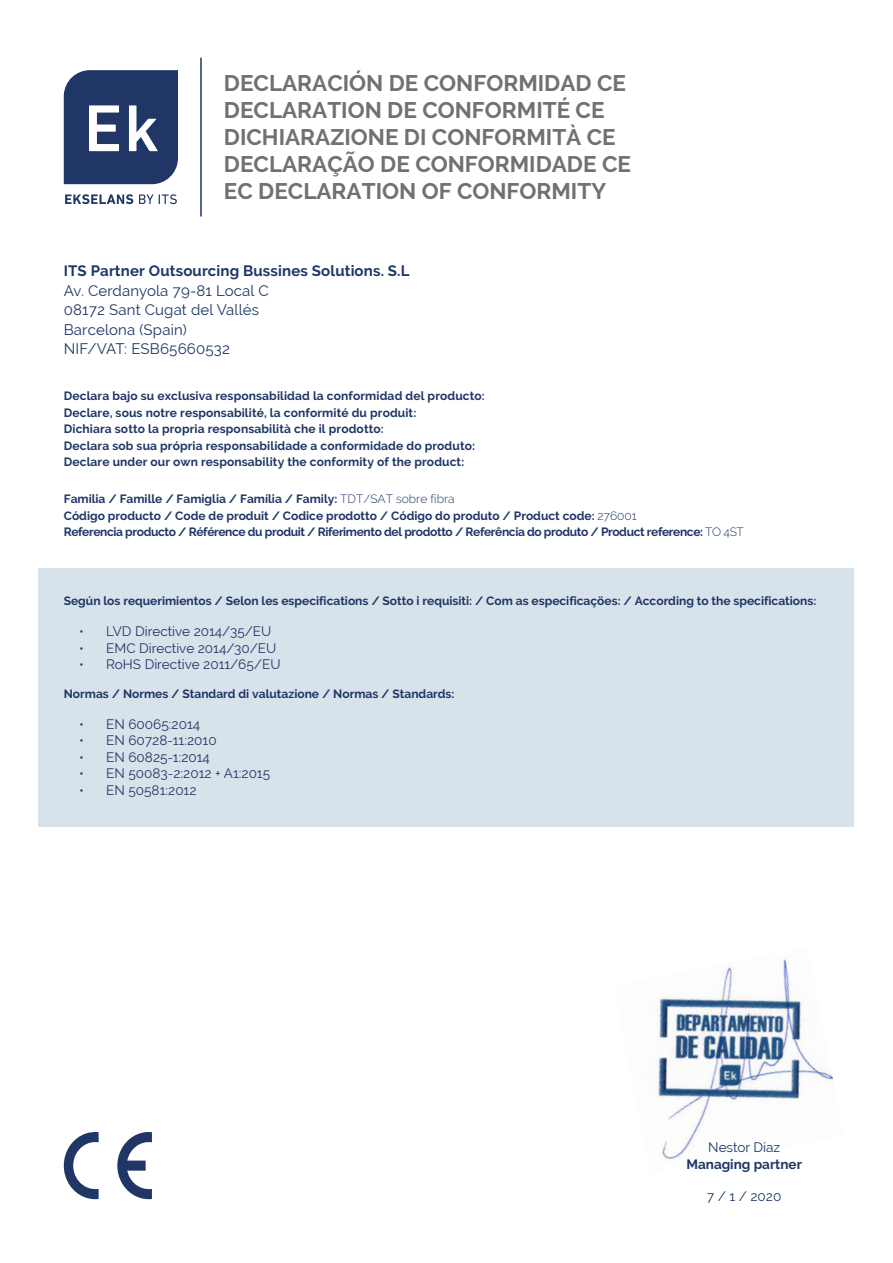
<style>
.page{position:relative;width:893px;height:1263px;background:#fff}
.page>*{position:absolute;margin:0;border:0;box-sizing:border-box;transform-origin:0 0}
.t1{font:700 22.5px/27px "Raleway";color:#707172}
.t2{font:15px/19.5px "Raleway";letter-spacing:.01em;color:#1f3666}
.t3{font:700 15px "Raleway";letter-spacing:.01em;color:#1f3666}
.t4{font:13.5px "Raleway";color:#1f3666}
.t5{font:700 13.5px "Raleway";color:#1f3666}
.t6{font:700 12px/16.5px "Raleway";color:#1f3666}
.s1{font-weight:300}
</style>
<div class="page">
<hr style="left:200px;top:58px;width:2px;height:158px;background:#1f3666">
<svg style="left:64px;top:70px;width:114px;height:114px;background:#3c507a"></svg>
<svg style="left:65px;top:194px;width:68px;height:10px"></svg>
<svg style="left:139px;top:194px;width:14px;height:10px"></svg>
<svg style="left:159px;top:194px;width:18px;height:10px"></svg>
<img style="left:656px;top:958px;width:177px;height:204px">
<div style="left:39px;top:568px;width:815px;height:258px;background:#d8e2eb"></div>
<svg style="left:117px;top:1132px;width:35px;height:68px"></svg>
<svg style="left:63px;top:1132px;width:36px;height:68px"></svg>
<h1 class="t1" style="left:224px;top:70px;width:408px">DECLARACIÓN DE CONFORMIDAD CE<br>DECLARATION DE CONFORMITÉ CE<br>DICHIARAZIONE DI CONFORMITÀ CE<br>DECLARAÇÃO DE CONFORMIDADE CE<br>EC DECLARATION OF CONFORMITY</h1>
<p class="t3" style="left:64px;top:262px;width:347px">ITS Partner Outsourcing Bussines Solutions. S.L</p>
<p class="t2" style="left:64px;top:281px;width:206px">Av. Cerdanyola 79-81 Local C<br>08172 Sant Cugat del Vallés<br>Barcelona (Spain)<br>NIF/VAT: ESB65660532</p>
<p class="t6" style="left:64px;top:388px;width:423px">Declara bajo su exclusiva responsabilidad la conformidad del producto:<br>Declare, sous notre responsabilité, la conformité du produit:<br>Dichiara sotto la propria responsabilità che il prodotto:<br>Declara sob sua própria responsabilidade a conformidade do produto:<br>Declare under our own responsability the conformity of the product:</p>
<p class="t6" style="left:64px;top:491px;width:682px">Familia / Famille / Famiglia / Família / Family: <span class="s1">TDT/SAT sobre fibra<br></span>Código producto / Code de produit / Codice prodotto / Código do produto / Product code: <span class="s1">276001<br></span>Referencia producto / Référence du produit / Riferimento del prodotto / Referência do produto / Product reference: <span class="s1">TO 4ST</span></p>
<p class="t6" style="left:64px;top:593px;width:754px">Según los requerimientos / Selon les especifications / Sotto i requisiti: / Com as especificaçöes: / According to the specifications:</p>
<p class="t4" style="left:79px;top:623px;width:194px">• LVD Directive 2014/35/EU</p>
<p class="t4" style="left:79px;top:640px;width:199px">• EMC Directive 2014/30/EU</p>
<p class="t4" style="left:79px;top:656px;width:203px">• RoHS Directive 2011/65/EU</p>
<p class="t6" style="left:64px;top:685px;width:392px">Normas / Normes / Standard di valutazione / Normas / Standards:</p>
<p class="t4" style="left:79px;top:716px;width:122px">• EN 60065:2014</p>
<p class="t4" style="left:79px;top:733px;width:139px">• EN 60728-11:2010</p>
<p class="t4" style="left:79px;top:749px;width:132px">• EN 60825-1:2014</p>
<p class="t4" style="left:79px;top:766px;width:192px">• EN 50083-2:2012 + A1:2015</p>
<p class="t4" style="left:79px;top:782px;width:119px">• EN 50581:2012</p>
<p class="t4" style="left:708px;top:1140px;width:73px">Nestor Díaz</p>
<p class="t5" style="left:686px;top:1156px;width:117px">Managing partner</p>
<p class="t4" style="left:707px;top:1188px;width:76px">7 / 1 / 2020</p>
</div>
